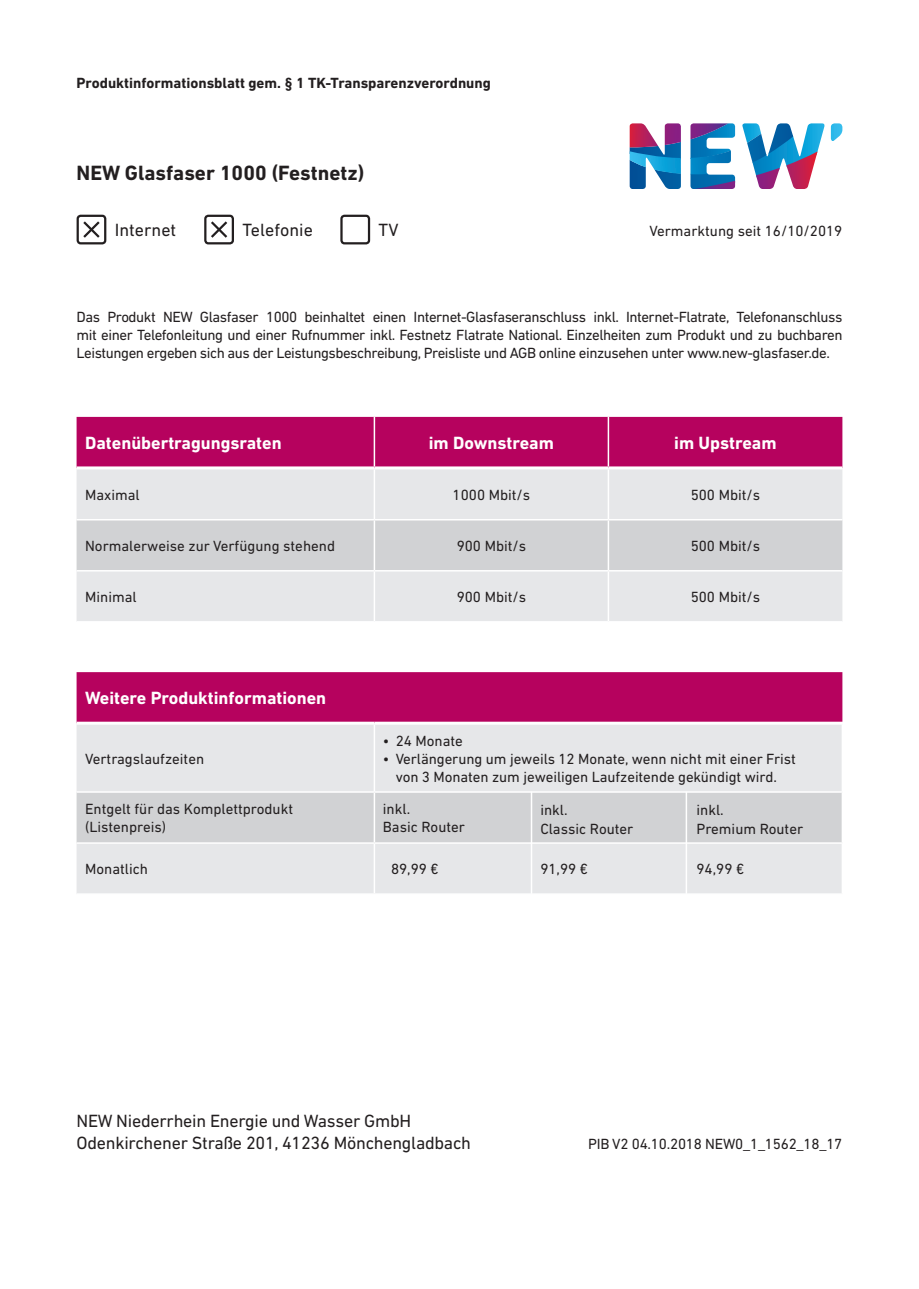
<style>
.page{position:relative;width:919px;height:1289px;background:#fff}
.page>*{position:absolute;margin:0;border:0;box-sizing:border-box;transform-origin:0 0}
.t1{font:700 21px "DIN Next LT Pro";color:#231f20}
.t2{font:18px/21.6px "DIN Next LT Pro";letter-spacing:-.015em;color:#231f20}
.t3{font:700 18px "DIN Next LT Pro";color:#fff}
.t4{font:15px/18px "DIN Next LT Pro";color:#231f20}
.t5{font:700 15px "DIN Next LT Pro";color:#231f20}
</style>
<div class="page">
<div style="left:204px;top:215px;width:30px;height:29px;border:2px solid #231f20;border-radius:3px"></div>
<svg style="left:211px;top:221px;width:17px;height:17px"></svg>
<svg style="left:629px;top:123px;width:213px;height:66px"></svg>
<div style="left:77px;top:215px;width:29px;height:29px;border:2px solid #231f20;border-radius:3px"></div>
<svg style="left:83px;top:221px;width:17px;height:17px"></svg>
<div style="left:340px;top:215px;width:30px;height:29px;border:2px solid #231f20;border-radius:3px"></div>
<div style="left:77px;top:417px;width:765px;height:49px;background:#b6025e"></div>
<div style="left:77px;top:469px;width:765px;height:152px;background:#e6e7e9"></div>
<div style="left:77px;top:520px;width:765px;height:50px;background:#d1d2d4"></div>
<hr style="left:373px;top:417px;width:2px;height:49px;background:#fff">
<hr style="left:607px;top:417px;width:2px;height:49px;background:#fff">
<hr style="left:373px;top:469px;width:2px;height:50px;background:#fff">
<hr style="left:607px;top:469px;width:2px;height:50px;background:#fff">
<hr style="left:77px;top:519px;width:297px;height:1px;background:#fff">
<hr style="left:374px;top:519px;width:234px;height:1px;background:#fff">
<hr style="left:373px;top:520px;width:2px;height:50px;background:#fff">
<hr style="left:608px;top:519px;width:234px;height:1px;background:#fff">
<hr style="left:607px;top:520px;width:2px;height:50px;background:#fff">
<hr style="left:77px;top:570px;width:297px;height:1px;background:#fff">
<hr style="left:374px;top:570px;width:234px;height:1px;background:#fff">
<hr style="left:373px;top:571px;width:2px;height:50px;background:#fff">
<hr style="left:608px;top:570px;width:234px;height:1px;background:#fff">
<hr style="left:607px;top:571px;width:2px;height:50px;background:#fff">
<div style="left:77px;top:672px;width:765px;height:49px;background:#b6025e"></div>
<div style="left:77px;top:725px;width:764px;height:168px;background:#e6e7e9"></div>
<div style="left:77px;top:792px;width:764px;height:50px;background:#d1d2d4"></div>
<hr style="left:373px;top:724px;width:2px;height:67px;background:#fff">
<hr style="left:77px;top:791px;width:297px;height:1px;background:#fff">
<hr style="left:374px;top:791px;width:469px;height:1px;background:#fff">
<hr style="left:373px;top:792px;width:2px;height:50px;background:#fff">
<hr style="left:77px;top:842px;width:297px;height:1px;background:#fff">
<hr style="left:374px;top:842px;width:469px;height:1px;background:#fff">
<hr style="left:373px;top:843px;width:2px;height:50px;background:#fff">
<hr style="left:530px;top:791px;width:2px;height:102px;background:#fff">
<hr style="left:685px;top:791px;width:2px;height:102px;background:#fff">
<p class="t5" style="left:77px;top:74px;width:416px">Produktinformationsblatt gem. § 1 TK-Transparenzverordnung</p>
<h1 class="t1" style="left:77px;top:160px;width:289px">NEW Glasfaser 1000 (Festnetz)</h1>
<p class="t2" style="left:115px;top:219px;width:63px">Internet</p>
<p class="t2" style="left:242px;top:219px;width:72px">Telefonie</p>
<p class="t2" style="left:378px;top:219px;width:21px">TV</p>
<p class="t4" style="left:649px;top:221px;width:194px">Vermarktung seit 16/10/2019</p>
<p class="t4" style="left:77px;top:307px;width:767px;text-align:justify">Das Produkt NEW Glasfaser 1000 beinhaltet einen Internet-Glasfaseranschluss inkl. Internet-Flatrate, Telefonanschluss mit einer Telefonleitung und einer Rufnummer inkl. Festnetz Flatrate National. Einzelheiten zum Produkt und zu buchbaren Leistungen ergeben sich aus der Leistungsbeschreibung, Preisliste und AGB online einzusehen unter www.new-glasfaser.de.</p>
<p class="t3" style="left:85px;top:432px;width:198px">Datenübertragungsraten</p>
<p class="t3" style="left:429px;top:432px;width:127px">im Downstream</p>
<p class="t3" style="left:674px;top:432px;width:104px">im Upstream</p>
<p class="t4" style="left:85px;top:485px;width:56px">Maximal</p>
<p class="t4" style="left:452px;top:485px;width:79px">1000 Mbit/s</p>
<p class="t4" style="left:690px;top:485px;width:71px">500 Mbit/s</p>
<p class="t4" style="left:85px;top:536px;width:251px">Normalerweise zur Verfügung stehend</p>
<p class="t4" style="left:456px;top:536px;width:71px">900 Mbit/s</p>
<p class="t4" style="left:690px;top:536px;width:71px">500 Mbit/s</p>
<p class="t4" style="left:85px;top:587px;width:53px">Minimal</p>
<p class="t4" style="left:456px;top:587px;width:71px">900 Mbit/s</p>
<p class="t4" style="left:690px;top:587px;width:71px">500 Mbit/s</p>
<p class="t3" style="left:85px;top:687px;width:243px">Weitere Produktinformationen</p>
<p class="t4" style="left:85px;top:749px;width:121px">Vertragslaufzeiten</p>
<p class="t4" style="left:383px;top:731px;width:82px">• 24 Monate</p>
<p class="t4" style="left:383px;top:749px;width:414px;text-align:center">• Verlängerung um jeweils 12 Monate, wenn nicht mit einer Frist von 3 Monaten zum jeweiligen Laufzeitende gekündigt wird.</p>
<p class="t4" style="left:85px;top:799px;width:209px">Entgelt für das Komplettprodukt (Listenpreis)</p>
<p class="t4" style="left:383px;top:799px;width:84px">inkl.<br>Basic Router</p>
<p class="t4" style="left:85px;top:860px;width:64px">Monatlich</p>
<p class="t4" style="left:391px;top:860px;width:49px">89,99 €</p>
<p class="t4" style="left:540px;top:860px;width:49px">91,99 €</p>
<p class="t4" style="left:696px;top:860px;width:49px">94,99 €</p>
<p class="t4" style="left:540px;top:801px;width:95px">inkl.<br>Classic Router</p>
<p class="t4" style="left:696px;top:801px;width:108px">inkl.<br>Premium Router</p>
<p class="t2" style="left:77px;top:1109px;width:396px">NEW Niederrhein Energie und Wasser GmbH<br>Odenkirchener Straße 201, 41236 Mönchengladbach</p>
<p class="t4" style="left:588px;top:1134px;width:256px">PIB V2 04.10.2018 NEW0_1_1562_18_17</p>
</div>
